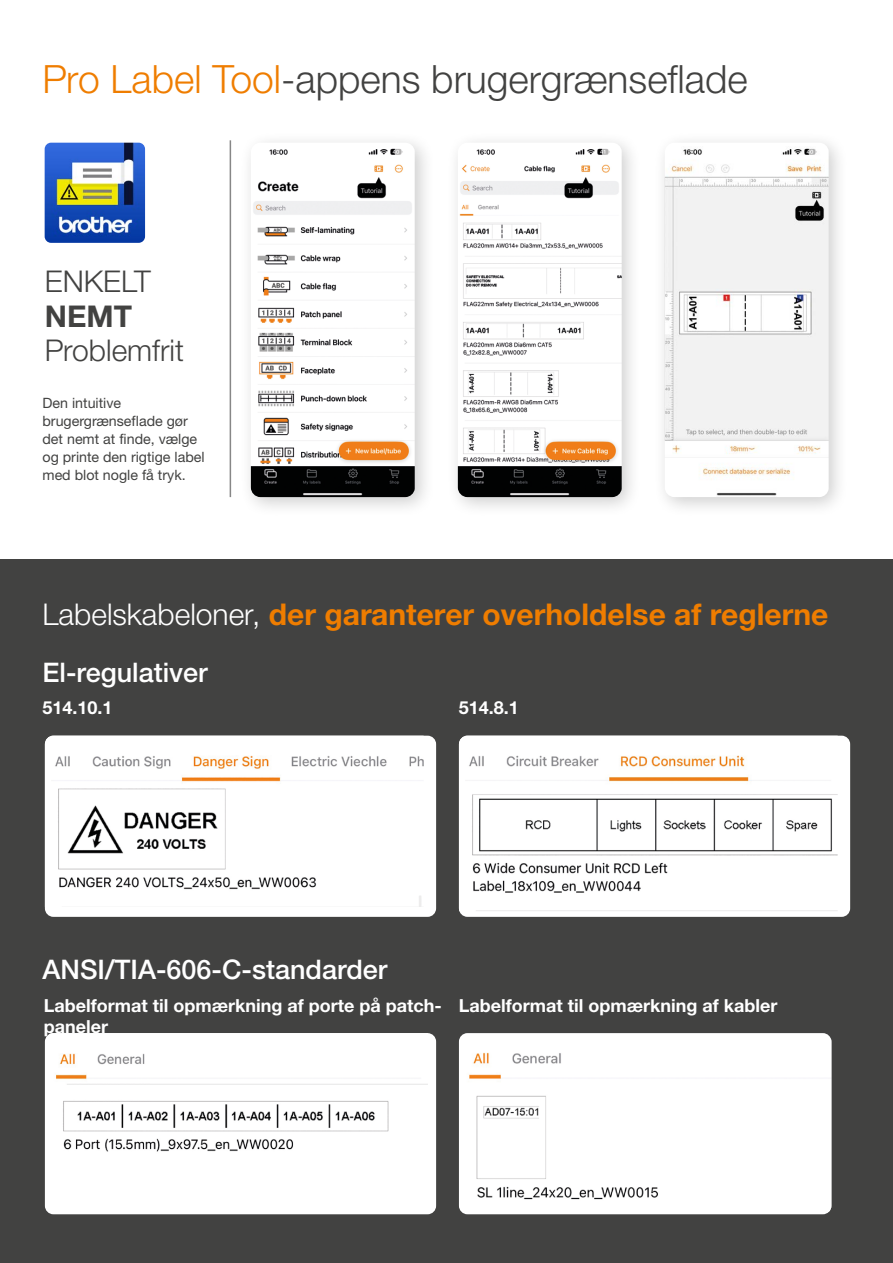
<style>
.page{position:relative;width:893px;height:1263px;background:#fff}
.page>*{position:absolute;margin:0;border:0;box-sizing:border-box;transform-origin:0 0}
.t1{font:300 39px "Helvetica Neue LTW1 G";color:#424241}
.t2{font:700 30px "Helvetica Neue LTW1 G";color:#ef7d00}
.t3{font:300 30px "Helvetica Neue LTW1 G";color:#424241}
.t4{font:700 30px "Helvetica Neue LTW1 G";color:#424241}
.t5{font:500 27px "Helvetica Neue LTW1 G";color:#fff}
.t6{font:700 18px/21px "Helvetica Neue LTW1 G";color:#fff}
.t7{font:14.25px/18px "Helvetica Neue LTW1 G";color:#424241}
.s1{color:#ef7d00}
.s2{font-weight:300;color:#fff}
</style>
<div class="page">
<div style="left:0;top:559px;width:893px;height:704px;background:#424241"></div>
<img style="left:45px;top:143px;width:100px;height:100px">
<div style="left:239px;top:131px;width:196px;height:387px;background:#000;opacity:.2"></div>
<img style="left:251px;top:143px;width:164px;height:354px">
<div style="left:446px;top:131px;width:196px;height:387px;background:#000;opacity:.2"></div>
<img style="left:458px;top:143px;width:164px;height:354px">
<div style="left:653px;top:131px;width:196px;height:387px;background:#000;opacity:.2"></div>
<img style="left:665px;top:143px;width:164px;height:354px">
<div style="left:459px;top:1033px;width:372px;height:181px;background:#fff;border-radius:9px"></div>
<img style="left:469px;top:1038px;width:362px;height:174px">
<div style="left:45px;top:1033px;width:391px;height:181px;background:#fff;border-radius:9px"></div>
<img style="left:50px;top:1033px;width:378px;height:119px">
<div style="left:459px;top:736px;width:391px;height:181px;background:#fff;border-radius:9px"></div>
<img style="left:459px;top:736px;width:379px;height:175px">
<div style="left:45px;top:736px;width:391px;height:181px;background:#fff;border-radius:9px"></div>
<img style="left:45px;top:736px;width:379px;height:171px">
<hr style="left:230px;top:140px;width:1px;height:357px;background:#878787">
<h1 class="t1" style="left:43px;top:55px;width:707px"><span class="s1">Pro Label Tool</span>-appens brugergrænseflade</h1>
<h2 class="t3" style="left:45px;top:263px;width:108px">ENKELT</h2>
<h2 class="t4" style="left:45px;top:298px;width:89px">NEMT</h2>
<h2 class="t3" style="left:45px;top:332px;width:141px">Problemfrit</h2>
<p class="t7" style="left:43px;top:394px;width:164px">Den intuitive brugergrænseflade gør det nemt at finde, vælge og printe den rigtige label med blot nogle få tryk.</p>
<h2 class="t2" style="left:43px;top:596px;width:787px"><span class="s2">Labelskabeloner,</span> der garanterer overholdelse af reglerne</h2>
<h3 class="t5" style="left:43px;top:657px;width:167px">El-regulativer</h3>
<p class="t6" style="left:43px;top:697px;width:72px">514.10.1</p>
<p class="t6" style="left:459px;top:697px;width:62px">514.8.1</p>
<h3 class="t5" style="left:43px;top:953px;width:346px">ANSI/TIA-606-C-standarder</h3>
<p class="t6" style="left:44px;top:995px;width:399px">Labelformat til opmærkning af porte på patch&shy;paneler</p>
<p class="t6" style="left:459px;top:995px;width:320px">Labelformat til opmærkning af kabler</p>
</div>
